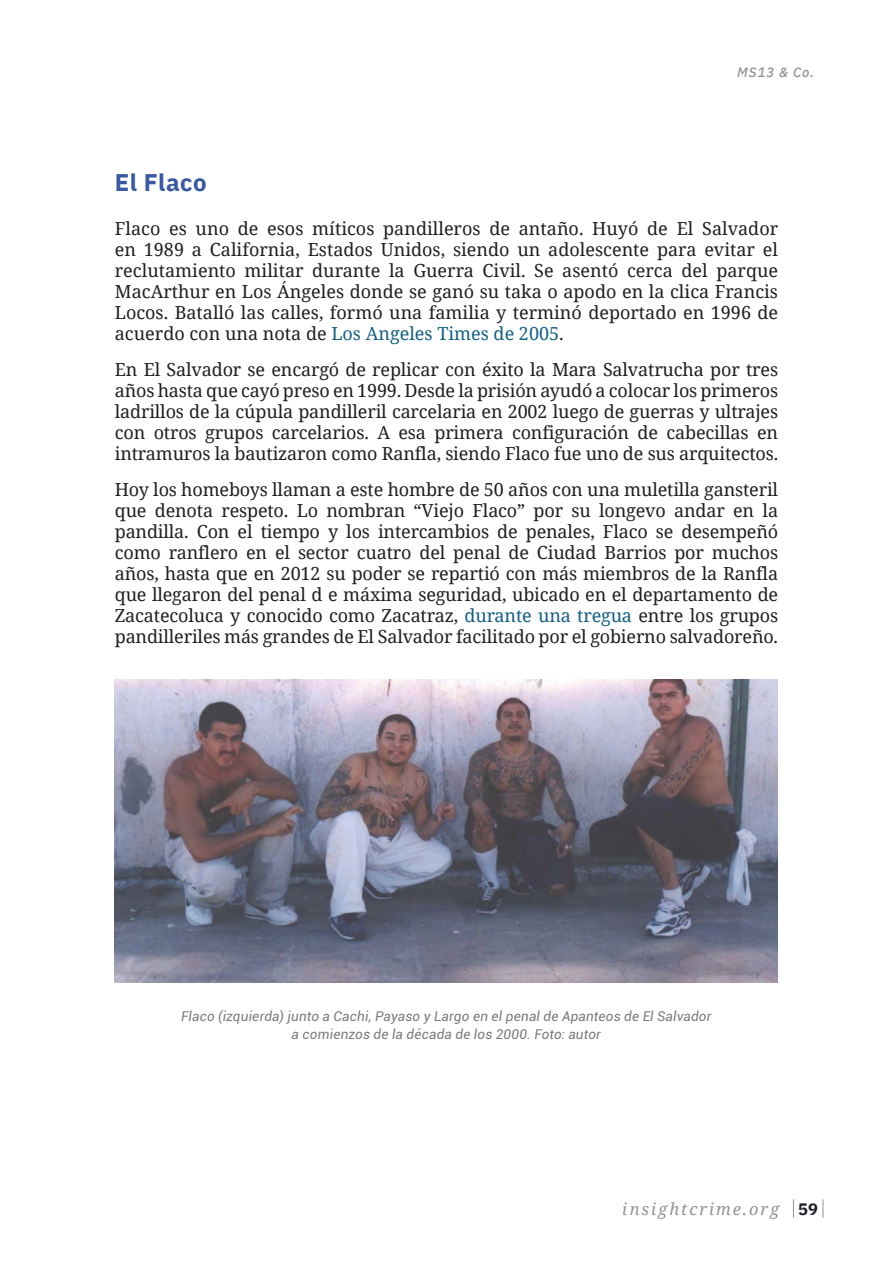
<style>
.page{position:relative;width:893px;height:1263px;background:#fff}
.page>*{position:absolute;margin:0;border:0;box-sizing:border-box;transform-origin:0 0}
.t1{font:700 24px "IBM Plex Sans";letter-spacing:.015em;color:#3858a4}
.t2{font:18px/21px "Noto Serif";letter-spacing:-.01em;color:#1f1f1f;text-align:justify}
.t3{font:italic 16.5px "Noto Serif";letter-spacing:.12em;color:#201f2c}
.t4{font:700 16.5px "IBM Plex Sans";color:#201f2c}
.t5{font:italic 13.5px/18px "Roboto";letter-spacing:.015em;color:#7a7a7a;text-align:center}
.t6{font:italic 500 13.5px "IBM Plex Sans";letter-spacing:.06em;color:#201f2c}
.s1{color:#135e84}
</style>
<div class="page">
<svg style="left:793px;top:1199px;width:1px;height:18px"></svg>
<svg style="left:823px;top:1199px;width:1px;height:18px"></svg>
<img style="left:114px;top:679px;width:664px;height:304px">
<p class="t6" style="left:737px;top:62px;width:78px">MS13 &amp; Co.</p>
<h1 class="t1" style="left:115px;top:164px;width:93px">El Flaco</h1>
<p class="t2" style="left:115px;top:218px;width:665px">Flaco es uno de esos míticos pandilleros de antaño. Huyó de El Salvador en 1989 a California, Estados Unidos, siendo un adolescente para evitar el reclutamiento militar durante la Guerra Civil. Se asentó cerca del parque MacArthur en Los Ángeles donde se ganó su taka o apodo en la clica Francis Locos. Batalló las calles, formó una familia y terminó deportado en 1996 de acuerdo con una nota de <span class="s1">Los Angeles Times de 2005</span>.</p>
<p class="t2" style="left:115px;top:359px;width:665px">En El Salvador se encargó de replicar con éxito la Mara Salvatrucha por tres años hasta que cayó preso en 1999. Desde la prisión ayudó a colocar los primeros ladrillos de la cúpula pandilleril carcelaria en 2002 luego de guerras y ultrajes con otros grupos carcelarios. A esa primera configuración de cabecillas en intramuros la bautizaron como Ranfla, siendo Flaco fue uno de sus arquitectos.</p>
<p class="t2" style="left:115px;top:479px;width:665px">Hoy los homeboys llaman a este hombre de 50 años con una muletilla gansteril que denota respeto. Lo nombran “Viejo Flaco” por su longevo andar en la pandilla. Con el tiempo y los intercambios de penales, Flaco se desempeñó como ranflero en el sector cuatro del penal de Ciudad Barrios por muchos años, hasta que en 2012 su poder se repartió con más miembros de la Ranfla que llegaron del penal d e máxima seguridad, ubicado en el departamento de Zacatecoluca y conocido como Zacatraz, <span class="s1">durante una tregua</span> entre los grupos pandilleriles más grandes de El Salvador facilitado por el gobierno salvadoreño.</p>
<p class="t5" style="left:181px;top:1007px;width:532px">Flaco (izquierda) junto a Cachi, Payaso y Largo en el penal de Apanteos de El Salvador a comienzos de la década de los 2000. Foto: autor</p>
<p class="t3" style="left:623px;top:1197px;width:158px">insightcrime.org</p>
<p class="t4" style="left:798px;top:1196px;width:21px">59</p>
</div>
